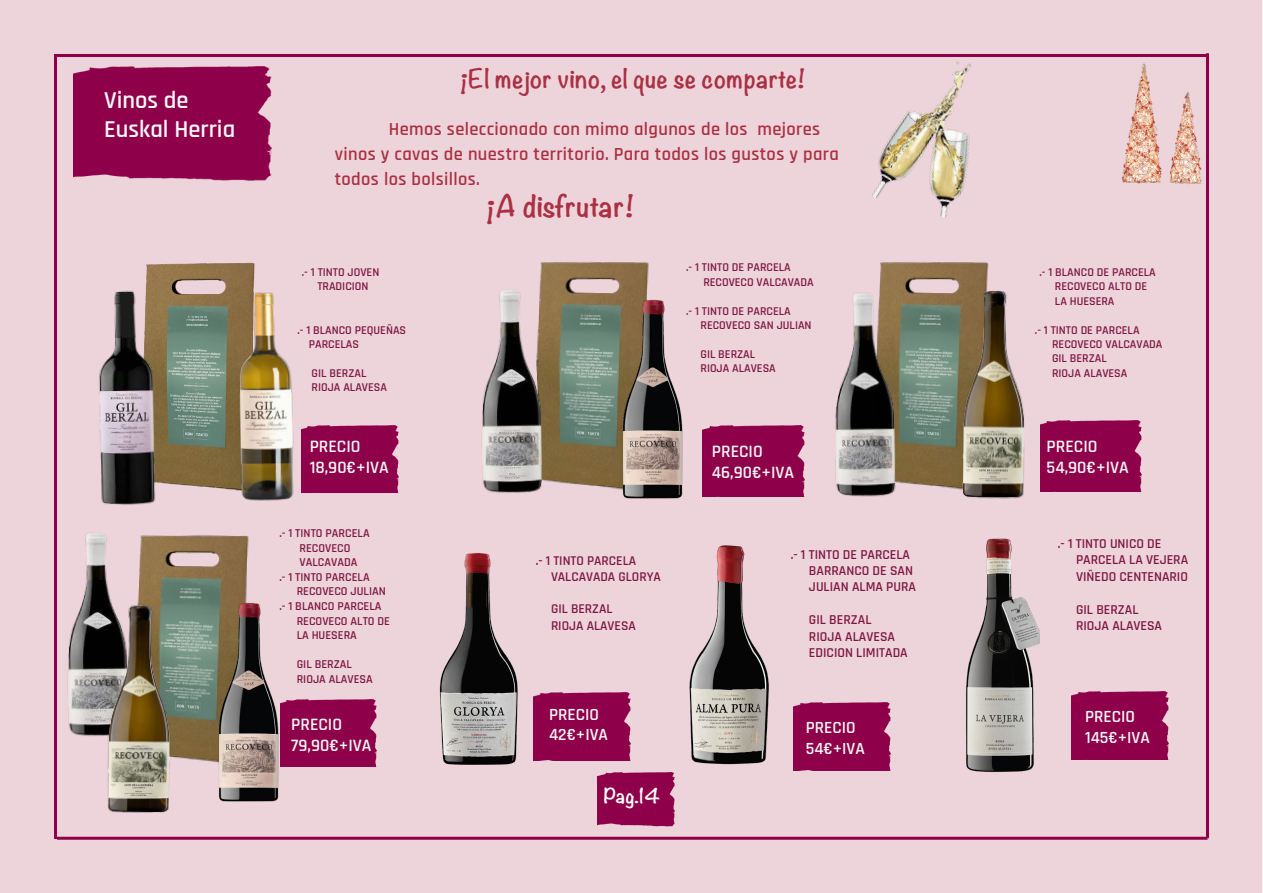
<style>
.page{position:relative;width:1263px;height:893px;background:#fff}
.page>*{position:absolute;margin:0;border:0;box-sizing:border-box;transform-origin:0 0}
.t1{font:700 27.3px "Noteworthy";letter-spacing:.005em;color:#ab3044}
.t2{font:600 24.45px "Rajdhani";color:#f6f7f7}
.t3{font:700 23.55px "Noteworthy";letter-spacing:.02em;color:#ab3044}
.t4{font:600 18.6px/24.9px "Rajdhani";letter-spacing:.02em;color:#ab3044}
.t5{font:700 18.15px "Noteworthy";color:#fefaf8}
.t6{font:600 17.55px "Rajdhani";color:#f6f7f7}
.t7{font:600 17.25px "Rajdhani";color:#f6f7f7}
.t8{font:600 13.65px "Rajdhani";color:#7f1743}
.t9{font:600 13.5px "Rajdhani";color:#7f1743}
.t10{font:600 12.15px "Rajdhani";color:#7f1743}
.t11{font:600 12px "Rajdhani";color:#7f1743}
</style>
<div class="page">
<div style="left:0;top:0;width:1262px;height:893px;background:#edd4da"></div>
<img style="left:115px;top:258px;width:178px;height:238px">
<img style="left:505px;top:256px;width:183px;height:241px">
<div style="left:703px;top:426px;width:101px;height:71px;background:#8e014a"></div>
<div style="left:1040px;top:421px;width:102px;height:70px;background:#8e014a"></div>
<img style="left:137px;top:530px;width:151px;height:240px">
<div style="left:282px;top:699px;width:95px;height:68px;background:#8e014a"></div>
<img style="left:91px;top:277px;width:76px;height:238px">
<img style="left:74px;top:66px;width:197px;height:116px">
<div style="left:534px;top:693px;width:97px;height:67px;background:#8e014a"></div>
<div style="left:794px;top:703px;width:96px;height:67px;background:#8e014a"></div>
<img style="left:228px;top:272px;width:79px;height:240px">
<div style="left:301px;top:425px;width:97px;height:68px;background:#8e014a"></div>
<img style="left:475px;top:277px;width:76px;height:222px">
<img style="left:870px;top:257px;width:126px;height:239px">
<img style="left:621px;top:299px;width:65px;height:204px">
<img style="left:436px;top:549px;width:85px;height:223px">
<img style="left:689px;top:542px;width:83px;height:227px">
<div style="left:1072px;top:692px;width:96px;height:67px;background:#8e014a"></div>
<img style="left:957px;top:538px;width:82px;height:238px">
<img style="left:828px;top:280px;width:77px;height:222px">
<img style="left:952px;top:280px;width:82px;height:222px">
<img style="left:61px;top:520px;width:76px;height:222px">
<img style="left:217px;top:602px;width:65px;height:204px">
<img style="left:97px;top:595px;width:82px;height:221px">
<img style="left:597px;top:772px;width:77px;height:55px">
<hr style="left:54px;top:54px;width:3px;height:785px;background:#8e014a">
<hr style="left:1206px;top:53px;width:3px;height:785px;background:#8e014a">
<hr style="left:57px;top:837px;width:1150px;height:3px;background:#8e014a">
<hr style="left:57px;top:54px;width:1150px;height:3px;background:#8e014a">
<img style="left:863px;top:45px;width:138px;height:176px">
<img style="left:1114px;top:58px;width:92px;height:133px">
<p class="t2" style="left:104px;top:86px;width:86px">Vinos de</p>
<p class="t2" style="left:104px;top:115px;width:133px">Euskal Herria</p>
<p class="t3" style="left:460px;top:57px;width:347px">¡El mejor vino, el que se comparte!</p>
<p class="t4" style="left:335px;top:117px;width:506px;text-indent:54px">Hemos seleccionado con mimo algunos de los mejores vinos y cavas de nuestro territorio. Para todos los gustos y para todos los bolsillos.</p>
<p class="t1" style="left:486px;top:182px;width:149px">¡A disfrutar!</p>
<p class="t11" style="left:302px;top:265px;width:79px">.- 1 TINTO JOVEN</p>
<p class="t11" style="left:317px;top:279px;width:53px">TRADICION</p>
<p class="t11" style="left:297px;top:323px;width:110px">.- 1 BLANCO PEQUEÑAS</p>
<p class="t11" style="left:309px;top:337px;width:52px">PARCELAS</p>
<p class="t11" style="left:312px;top:366px;width:56px">GIL BERZAL</p>
<p class="t11" style="left:312px;top:380px;width:77px">RIOJA ALAVESA</p>
<p class="t6" style="left:310px;top:436px;width:52px">PRECIO</p>
<p class="t6" style="left:310px;top:457px;width:81px">18,90€+IVA</p>
<p class="t10" style="left:279px;top:526px;width:92px">.- 1 TINTO PARCELA</p>
<p class="t10" style="left:300px;top:541px;width:52px">RECOVECO</p>
<p class="t10" style="left:300px;top:555px;width:59px">VALCAVADA</p>
<p class="t10" style="left:279px;top:570px;width:92px">.- 1 TINTO PARCELA</p>
<p class="t10" style="left:297px;top:584px;width:91px">RECOVECO JULIAN</p>
<p class="t10" style="left:279px;top:599px;width:104px">.- 1 BLANCO PARCELA</p>
<p class="t10" style="left:297px;top:613px;width:95px">RECOVECO ALTO DE</p>
<p class="t10" style="left:297px;top:628px;width:62px">LA HUESERA</p>
<p class="t10" style="left:297px;top:657px;width:57px">GIL BERZAL</p>
<p class="t10" style="left:297px;top:672px;width:78px">RIOJA ALAVESA</p>
<p class="t6" style="left:291px;top:714px;width:52px">PRECIO</p>
<p class="t6" style="left:291px;top:735px;width:82px">79,90€+IVA</p>
<p class="t11" style="left:686px;top:260px;width:106px">.- 1 TINTO DE PARCELA</p>
<p class="t11" style="left:703px;top:275px;width:112px">RECOVECO VALCAVADA</p>
<p class="t11" style="left:686px;top:304px;width:106px">.- 1 TINTO DE PARCELA</p>
<p class="t11" style="left:700px;top:318px;width:113px">RECOVECO SAN JULIAN</p>
<p class="t11" style="left:700px;top:347px;width:56px">GIL BERZAL</p>
<p class="t11" style="left:700px;top:361px;width:77px">RIOJA ALAVESA</p>
<p class="t9" style="left:536px;top:552px;width:102px">.- 1 TINTO PARCELA</p>
<p class="t9" style="left:551px;top:568px;width:111px">VALCAVADA GLORYA</p>
<p class="t9" style="left:551px;top:601px;width:63px">GIL BERZAL</p>
<p class="t9" style="left:551px;top:617px;width:86px">RIOJA ALAVESA</p>
<p class="t7" style="left:549px;top:704px;width:51px">PRECIO</p>
<p class="t7" style="left:549px;top:724px;width:60px">42€+IVA</p>
<p class="t5" style="left:604px;top:780px;width:58px">Pag.14</p>
<p class="t6" style="left:712px;top:441px;width:52px">PRECIO</p>
<p class="t6" style="left:712px;top:462px;width:84px">46,90€+IVA</p>
<p class="t8" style="left:791px;top:546px;width:121px">.- 1 TINTO DE PARCELA</p>
<p class="t8" style="left:809px;top:562px;width:106px">BARRANCO DE SAN</p>
<p class="t8" style="left:809px;top:579px;width:109px">JULIAN ALMA PURA</p>
<p class="t8" style="left:809px;top:612px;width:64px">GIL BERZAL</p>
<p class="t8" style="left:809px;top:628px;width:88px">RIOJA ALAVESA</p>
<p class="t8" style="left:809px;top:645px;width:100px">EDICION LIMITADA</p>
<p class="t7" style="left:806px;top:717px;width:51px">PRECIO</p>
<p class="t7" style="left:806px;top:738px;width:61px">54€+IVA</p>
<p class="t11" style="left:1039px;top:265px;width:118px">.- 1 BLANCO DE PARCELA</p>
<p class="t11" style="left:1055px;top:279px;width:94px">RECOVECO ALTO DE</p>
<p class="t11" style="left:1055px;top:294px;width:61px">LA HUESERA</p>
<p class="t11" style="left:1035px;top:323px;width:106px">.- 1 TINTO DE PARCELA</p>
<p class="t11" style="left:1052px;top:337px;width:112px">RECOVECO VALCAVADA</p>
<p class="t11" style="left:1052px;top:351px;width:56px">GIL BERZAL</p>
<p class="t11" style="left:1052px;top:366px;width:77px">RIOJA ALAVESA</p>
<p class="t6" style="left:1047px;top:436px;width:52px">PRECIO</p>
<p class="t6" style="left:1047px;top:457px;width:84px">54,90€+IVA</p>
<p class="t8" style="left:1058px;top:535px;width:105px">.- 1 TINTO UNICO DE</p>
<p class="t8" style="left:1076px;top:552px;width:114px">PARCELA LA VEJERA</p>
<p class="t8" style="left:1076px;top:568px;width:113px">VIÑEDO CENTENARIO</p>
<p class="t8" style="left:1076px;top:601px;width:64px">GIL BERZAL</p>
<p class="t8" style="left:1076px;top:618px;width:88px">RIOJA ALAVESA</p>
<p class="t7" style="left:1085px;top:706px;width:51px">PRECIO</p>
<p class="t7" style="left:1085px;top:727px;width:66px">145€+IVA</p>
</div>
